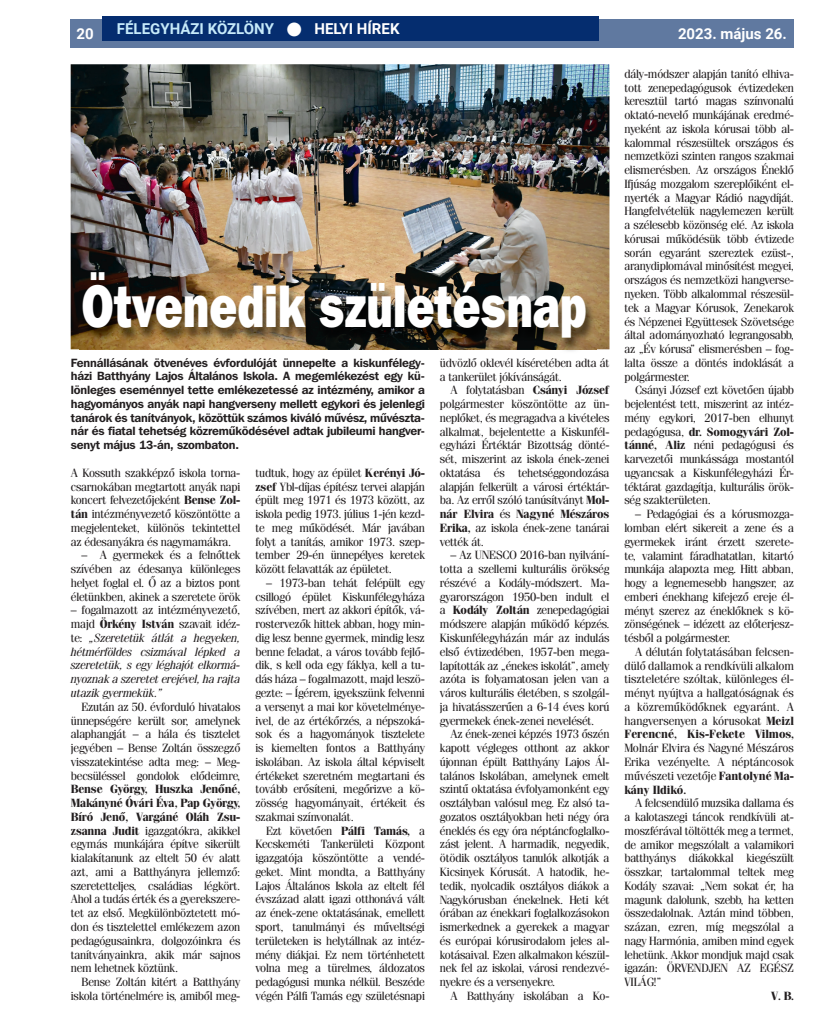
<style>
.page{position:relative;width:833px;height:1025px;background:#fff}
.page>*{position:absolute;margin:0;border:0;box-sizing:border-box;transform-origin:0 0}
.t1{font:59.62px "Franklin Gothic Hv PFL";color:#fff;scale:.76 1}
.t2{font:700 15px "Roboto";color:#c6eafa}
.t3{font:700 15px "Roboto";color:#fff}
.t4{font:11.88px/13.8px "Fenice PFL";letter-spacing:-.015em;color:#231f20;text-align:justify}
.t5{font:700 11.88px/13.8px "Franklin Gothic PFL";letter-spacing:-.015em;color:#231f20;text-align:justify}
.t6{font:italic 11.88px/13.8px "Fenice PFL";letter-spacing:-.015em;color:#231f20;text-align:justify}
.t7{font:700 11.88px "Fenice PFL";color:#231f20}
.s1{color:#fff}
.s2{font-weight:700}
.s3{font-style:normal}
.s4{font-weight:700;font-style:normal}
</style>
<div class="page">
<div style="left:71px;top:19px;width:723px;height:29px;background:#6079a0"></div>
<div style="left:103px;top:16px;width:496px;height:25px;background:#052d6f"></div>
<img style="left:71px;top:64px;width:538px;height:285px">
<img style="left:79px;top:273px;width:517px;height:78px">
<p class="t3" style="left:76px;top:23px;width:19px">20</p>
<p class="t2" style="left:117px;top:19px;width:284px">FÉLEGYHÁZI KÖZLÖNY <span class="s1">● HELYI HÍREK</span></p>
<h1 class="t1" style="left:81px;top:268px;width:667px">Ötvenedik szü letés nap</h1>
<p class="t5" style="left:71px;top:355px;width:355px">Fennállásának ötvenéves évfordulóját ünnepelte a kiskunfélegy&shy;házi Batthyány Lajos Általános Iskola. A megemlékezést egy kü&shy;lönleges eseménnyel tette emlékezetessé az intézmény, amikor a hagyományos anyák napi hangverseny mellett egykori és jelenlegi tanárok és tanítványok, közöttük számos kiváló művész, művészta&shy;nár és fiatal tehetség közreműködésével adtak jubileumi hangver&shy;senyt május 13-án, szombaton.</p>
<p class="t4" style="left:71px;top:465px;width:171px">A Kossuth szakképző iskola torna&shy;csarnokában megtartott anyák napi koncert felvezetőjeként <span class="s2">Bense Zol&shy;tán</span> intézményvezető köszöntötte a megjelenteket, különös tekintettel az édesanyákra és nagymamákra.</p>
<p class="t4" style="left:71px;top:548px;width:171px;text-indent:11px">– A gyermekek és a felnőttek szívében az édesanya különleges helyet foglal el. Ő az a biztos pont életünkben, akinek a szeretete örök</p>
<p class="t6" style="left:71px;top:603px;width:171px"><span class="s3">– fogalmazott az intézményvezető, majd</span> <span class="s4">Örkény István</span> <span class="s3">szavait idéz&shy;te:</span> „Szeretetük átlát a hegyeken, hétmérföldes csizmával lépked a szeretetük, s egy léghajót elkormá&shy;nyoznak a szeretet erejével, ha rajta utazik gyermekük.”</p>
<p class="t4" style="left:71px;top:699px;width:171px;text-indent:11px">Ezután az 50. évforduló hivatalos ünnepségére került sor, amelynek alaphangját – a hála és tisztelet jegyében – Bense Zoltán összegző visszatekintése adta meg: – Meg&shy;becsüléssel gondolok elődeimre,</p>
<p class="t4" style="left:71px;top:781px;width:171px"><span class="s2">Bense György, Huszka Jenőné, Makányné Óvári Éva, Pap György, Bíró Jenő, Vargáné Oláh Zsu&shy;zsanna Judit</span> igazgatókra, akikkel egymás munkájára építve sikerült kialakítanunk az eltelt 50 év alatt azt, ami a Batthyányra jellemző: szeretetteljes, családias légkört.<br>Ahol a tudás érték és a gyerekszere&shy;tet az első. Megkülönböztetett mó&shy;don és tisztelettel emlékezem azon pedagógusainkra, dolgozóinkra és tanítványainkra, akik már sajnos nem lehetnek köztünk.</p>
<p class="t4" style="left:71px;top:974px;width:171px;text-align:right">Bense Zoltán kitért a Batthyány iskola történelmére is, amiből meg-</p>
<p class="t4" style="left:255px;top:465px;width:171px">tudtuk, hogy az épület <span class="s2">Kerényi Jó&shy;zsef</span> Ybl-díjas építész tervei alapján épült meg 1971 és 1973 között, az iskola pedig 1973. július 1-jén kezd&shy;te meg működését. Már javában folyt a tanítás, amikor 1973. szep&shy;tember 29-én ünnepélyes keretek között felavatták az épületet.</p>
<p class="t4" style="left:255px;top:575px;width:171px;text-indent:11px">– 1973-ban tehát felépült egy csillogó épület Kiskunfélegyháza szívében, mert az akkori építők, vá&shy;rostervezők hittek abban, hogy min&shy;dig lesz benne gyermek, mindig lesz benne feladat, a város tovább fejlő&shy;dik, s kell oda egy fáklya, kell a tu&shy;dás háza – fogalmazott, majd leszö&shy;gezte: – Ígérem, igyekszünk felvenni a versenyt a mai kor követelménye&shy;ivel, de az értékőrzés, a népszoká&shy;sok és a hagyományok tisztelete is kiemelten fontos a Batthyány iskolában. Az iskola által képviselt értékeket szeretném megtartani és tovább erősíteni, megőrizve a kö&shy;zösség hagyományait, értékeit és szakmai színvonalát.</p>
<p class="t4" style="left:255px;top:823px;width:171px;text-indent:11px">Ezt követően <span class="s2">Pálfi Tamás,</span> a Kecskeméti Tankerületi Központ igazgatója köszöntötte a vendé&shy;geket. Mint mondta, a Batthyány Lajos Általános Iskola az eltelt fél évszázad alatt igazi otthonává vált az ének-zene oktatásának, emellett sport, tanulmányi és műveltségi területeken is helytállnak az intéz&shy;mény diákjai. Ez nem történhetett volna meg a türelmes, áldozatos pedagógusi munka nélkül. Beszéde végén Pálfi Tamás egy születésnapi</p>
<p class="t4" style="left:440px;top:355px;width:171px">üdvözlő oklevél kíséretében adta át a tankerület jókívánságát.</p>
<p class="t4" style="left:440px;top:383px;width:171px;text-indent:11px">A folytatásban <span class="s2">Csányi József </span>polgármester köszöntötte az ün&shy;neplőket, és megragadva a kivételes alkalmat, bejelentette a Kiskunfél&shy;egyházi Értéktár Bizottság dönté&shy;sét, miszerint az iskola ének-zenei oktatása és tehetséggondozása alapján felkerült a városi értéktár&shy;ba. Az erről szóló tanúsítványt <span class="s2">Mol&shy;nár Elvira</span> és <span class="s2">Nagyné Mészáros Erika,</span> az iskola ének-zene tanárai vették át.</p>
<p class="t4" style="left:440px;top:548px;width:171px;text-indent:11px">– Az UNESCO 2016-ban nyilvání&shy;totta a szellemi kulturális örökség részévé a Kodály-módszert. Ma&shy;gyarországon 1950-ben indult el a <span class="s2">Kodály Zoltán</span> zenepedagógiai módszere alapján működő képzés.<br>Kiskunfélegyházán már az indulás első évtizedében, 1957-ben mega&shy;lapították az „énekes iskolát”, amely azóta is folyamatosan jelen van a város kulturális életében, s szolgál&shy;ja hivatásszerűen a 6-14 éves korú gyermekek ének-zenei nevelését.</p>
<p class="t4" style="left:440px;top:726px;width:171px;text-indent:11px">Az ének-zenei képzés 1973 őszén kapott végleges otthont az akkor újonnan épült Batthyány Lajos Ál&shy;talános Iskolában, amelynek emelt szintű oktatása évfolyamonként egy osztályban valósul meg. Ez alsó ta&shy;gozatos osztályokban heti négy óra éneklés és egy óra néptáncfoglalko&shy;zást jelent. A harmadik, negyedik, ötödik osztályos tanulók alkotják a Kicsinyek Kórusát. A hatodik, he&shy;tedik, nyolcadik osztályos diákok a Nagykórusban énekelnek. Heti két órában az énekkari foglalkozásokon ismerkednek a gyerekek a magyar és európai kórusirodalom jeles al&shy;kotásaival. Ezen alkalmakon készül&shy;nek fel az iskolai, városi rendezvé&shy;nyekre és a versenyekre.</p>
<p class="t4" style="left:450px;top:988px;width:160px">A Batthyány iskolában a Ko-</p>
<p class="t3" style="left:678px;top:23px;width:110px">2023. május 26.</p>
<p class="t4" style="left:624px;top:66px;width:171px">dály-módszer alapján tanító elhiva&shy;tott zenepedagógusok évtizedeken keresztül tartó magas színvonalú oktató-nevelő munkájának eredmé&shy;nyeként az iskola kórusai több al&shy;kalommal részesültek országos és nemzetközi szinten rangos szakmai elismerésben. Az országos Éneklő Ifjúság mozgalom szereplőiként el&shy;nyerték a Magyar Rádió nagydíját.<br>Hangfelvételük nagylemezen került a szélesebb közönség elé. Az iskola kórusai működésük több évtizede során egyaránt szereztek ezüst-, aranydiplomával minősítést megyei, országos és nemzetközi hangverse&shy;nyeken. Több alkalommal részesül&shy;tek a Magyar Kórusok, Zenekarok és Népzenei Együttesek Szövetsége által adományozható legrangosabb, az „Év kórusa” elismerésben – fog&shy;lalta össze a döntés indoklását a polgármester.</p>
<p class="t4" style="left:624px;top:383px;width:171px;text-indent:11px">Csányi József ezt követően újabb bejelentést tett, miszerint az intéz&shy;mény egykori, 2017-ben elhunyt pedagógusa, <span class="s2">dr. Somogyvári Zol&shy;tánné, Aliz</span> néni pedagógusi és karvezetői munkássága mostantól ugyancsak a Kiskunfélegyházi Ér&shy;téktárat gazdagítja, kulturális örök&shy;ség szakterületen.</p>
<p class="t4" style="left:624px;top:507px;width:171px;text-indent:11px">– Pedagógiai és a kórusmozga&shy;lomban elért sikereit a zene és a gyermekek iránt érzett szerete&shy;te, valamint fáradhatatlan, kitartó munkája alapozta meg. Hitt abban, hogy a legnemesebb hangszer, az emberi énekhang kifejező ereje él&shy;ményt szerez az éneklőknek s kö&shy;zönségének – idézett az előterjesz&shy;tésből a polgármester.</p>
<p class="t4" style="left:624px;top:644px;width:171px;text-indent:11px">A délután folytatásában felcsen&shy;dülő dallamok a rendkívüli alkalom tiszteletére szóltak, különleges él&shy;ményt nyújtva a hallgatóságnak és a közreműködőknek egyaránt. A hangversenyen a kórusokat <span class="s2">Meizl Ferencné, Kis-Fekete Vilmos,</span></p>
<p class="t4" style="left:624px;top:740px;width:171px">Molnár Elvira és Nagyné Mészáros Erika vezényelte. A néptáncosok művészeti vezetője <span class="s2">Fantolyné Ma&shy;kány Ildikó.</span></p>
<p class="t4" style="left:624px;top:795px;width:171px;text-indent:11px">A felcsendülő muzsika dallama és a kalotaszegi táncok rendkívüli at&shy;moszférával töltötték meg a termet, de amikor megszólalt a valamikori batthyánys diákokkal kiegészült összkar, tartalommal teltek meg Kodály szavai: „Nem sokat ér, ha magunk dalolunk, szebb, ha ketten összedalolnak. Aztán mind többen, százan, ezren, míg megszólal a nagy Harmónia, amiben mind egyek lehetünk. Akkor mondjuk majd csak igazán: ÖRVENDJEN AZ EGÉSZ VILÁG!”</p>
<p class="t7" style="left:771px;top:988px;width:24px">V. B.</p>
</div>
